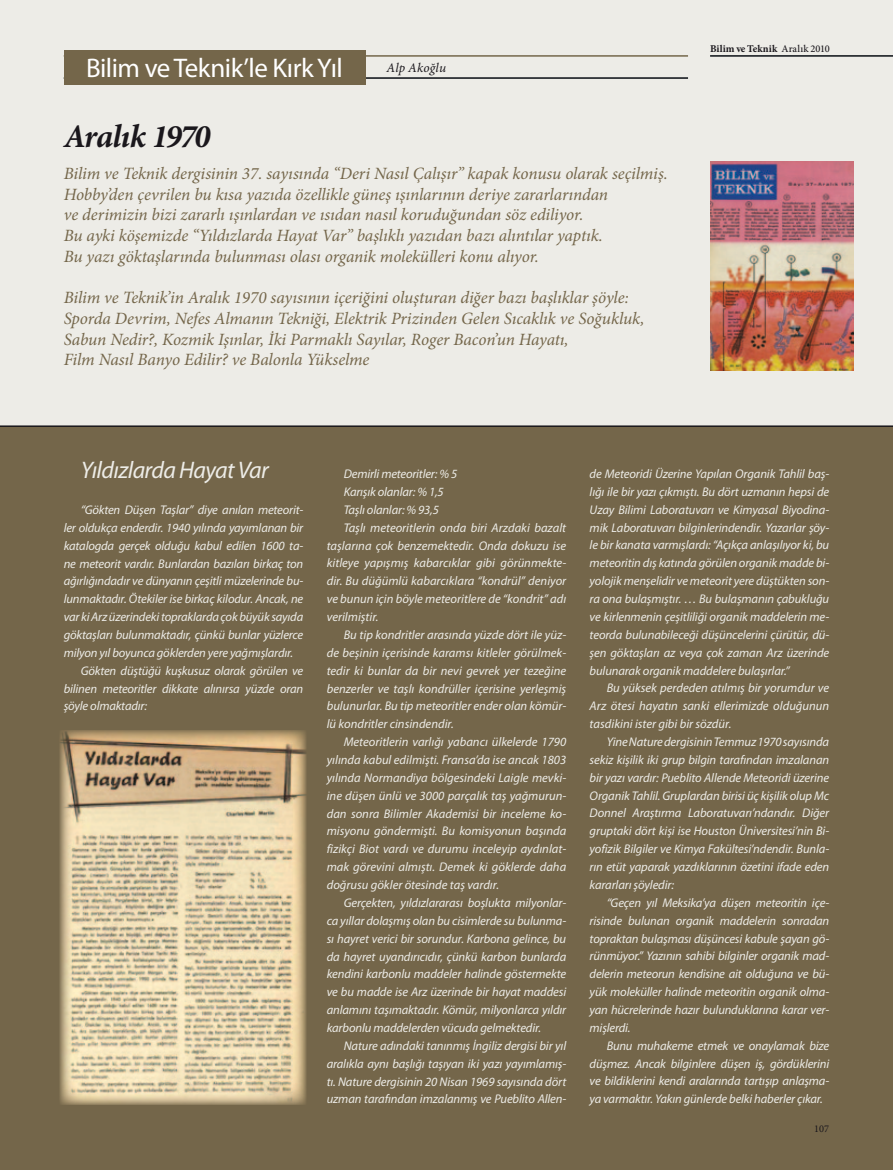
<style>
.page{position:relative;width:893px;height:1170px;background:#fff}
.page>*{position:absolute;margin:0;border:0;box-sizing:border-box;transform-origin:0 0}
.t1{font:italic 700 33px "Minion Pro";letter-spacing:-.04em;color:#1a171c}
.t2{font:27px "Myriad Pro";letter-spacing:-.02em;color:#fff}
.t3{font:italic 24px "Myriad Pro";letter-spacing:-.025em;color:#edece7}
.t4{font:italic 17.25px/20.7px "Minion Pro";letter-spacing:-.005em;color:#74664a}
.t5{font:italic 13.2px "Minion Pro";letter-spacing:.01em;color:#1a171c}
.t6{font:italic 12.6px/17.9px "Myriad Pro";letter-spacing:-.01em;color:#edece7;text-align:justify}
.t7{font:700 10.35px "Minion Pro";letter-spacing:.005em;color:#1a171c}
.t8{font:10.35px "Minion Pro";color:#1a171c}
.s1{font-weight:500}
</style>
<div class="page">
<div style="left:0;top:0;width:893px;height:425px;background:#edece7"></div>
<div style="left:0;top:425px;width:893px;height:744px;background:#74664a"></div>
<img style="left:710px;top:162px;width:144px;height:209px">
<img style="left:60px;top:730px;width:246px;height:374px">
<hr style="left:64px;top:78px;width:624px;height:1px;background:#070c12">
<hr style="left:64px;top:56px;width:624px;height:1px;background:#74664a">
<hr style="left:710px;top:56px;width:183px;height:1px;background:#070c12">
<div style="left:64px;top:50px;width:301px;height:34px;background:#74664a"></div>
<h2 class="t2" style="left:86px;top:52px;width:258px">Bilim ve Teknik’le Kırk Yıl</h2>
<p class="t5" style="left:387px;top:59px;width:61px">Alp Akoğlu</p>
<h1 class="t1" style="left:64px;top:113px;width:148px">Aralık 1970</h1>
<p class="t4" style="left:64px;top:163px;width:606px">Bilim ve Teknik dergisinin 37. sayısında “Deri Nasıl Çalışır” kapak konusu olarak seçilmiş.<br>Hobby’den çevrilen bu kısa yazıda özellikle güneş ışınlarının deriye zararlarından<br>ve derimizin bizi zararlı ışınlardan ve ısıdan nasıl koruduğundan söz ediliyor.<br>Bu ayki köşemizde “Yıldızlarda Hayat Var” başlıklı yazıdan bazı alıntılar yaptık.<br>Bu yazı göktaşlarında bulunması olası organik molekülleri konu alıyor.</p>
<p class="t4" style="left:64px;top:287px;width:582px">Bilim ve Teknik’in Aralık 1970 sayısının içeriğini oluşturan diğer bazı başlıklar şöyle:<br>Sporda Devrim, Nefes Almanın Tekniği, Elektrik Prizinden Gelen Sıcaklık ve Soğukluk, Sabun Nedir?, Kozmik Işınlar, İki Parmaklı Sayılar, Roger Bacon’un Hayatı,<br>Film Nasıl Banyo Edilir? ve Balonla Yükselme</p>
<p class="t7" style="left:710px;top:41px;width:121px">Bilim ve Teknik <span class="s1">Aralık 2010</span></p>
<h3 class="t3" style="left:81px;top:455px;width:189px">Yıldızlarda Hayat Var</h3>
<p class="t6" style="left:81px;top:500px;width:224px">“Gökten Düşen Taşlar” diye anılan meteorit-</p>
<p class="t6" style="left:64px;top:518px;width:241px">ler oldukça enderdir. 1940 yılında yayımlanan bir</p>
<p class="t6" style="left:64px;top:536px;width:241px">katalogda gerçek olduğu kabul edilen 1600 ta-</p>
<p class="t6" style="left:64px;top:554px;width:241px">ne meteorit vardır. Bunlardan bazıları birkaç ton</p>
<p class="t6" style="left:64px;top:572px;width:241px">ağırlığındadır ve dünyanın çeşitli müzelerinde bu-</p>
<p class="t6" style="left:64px;top:590px;width:241px">lunmaktadır. Ötekiler ise birkaç kilodur. Ancak, ne</p>
<p class="t6" style="left:64px;top:607px;width:241px">var ki Arz üzerindeki topraklarda çok büyük sayıda</p>
<p class="t6" style="left:64px;top:625px;width:241px">göktaşları bulunmaktadır, çünkü bunlar yüzlerce</p>
<p class="t6" style="left:64px;top:643px;width:231px">milyon yıl boyunca göklerden yere yağmışlardır.</p>
<p class="t6" style="left:81px;top:661px;width:224px">Gökten düştüğü kuşkusuz olarak görülen ve</p>
<p class="t6" style="left:64px;top:679px;width:241px">bilinen meteoritler dikkate alınırsa yüzde oran</p>
<p class="t6" style="left:64px;top:697px;width:85px">şöyle olmaktadır:</p>
<p class="t6" style="left:344px;top:465px;width:115px">Demirli meteoritler: % 5</p>
<p class="t6" style="left:344px;top:482px;width:102px">Karışık olanlar: % 1,5</p>
<p class="t6" style="left:344px;top:500px;width:97px">Taşlı olanlar: % 93,5</p>
<p class="t6" style="left:344px;top:518px;width:224px">Taşlı meteoritlerin onda biri Arzdaki bazalt</p>
<p class="t6" style="left:327px;top:536px;width:241px">taşlarına çok benzemektedir. Onda dokuzu ise</p>
<p class="t6" style="left:327px;top:554px;width:241px">kitleye yapışmış kabarcıklar gibi görünmekte-</p>
<p class="t6" style="left:327px;top:572px;width:241px">dir. Bu düğümlü kabarcıklara “kondrül” deniyor</p>
<p class="t6" style="left:327px;top:590px;width:241px">ve bunun için böyle meteoritlere de “kondrit” adı</p>
<p class="t6" style="left:327px;top:607px;width:53px">verilmiştir.</p>
<p class="t6" style="left:344px;top:625px;width:224px">Bu tip kondritler arasında yüzde dört ile yüz-</p>
<p class="t6" style="left:327px;top:643px;width:241px">de beşinin içerisinde karamsı kitleler görülmek-</p>
<p class="t6" style="left:327px;top:661px;width:241px">tedir ki bunlar da bir nevi gevrek yer tezeğine</p>
<p class="t6" style="left:327px;top:679px;width:241px">benzerler ve taşlı kondrüller içerisine yerleşmiş</p>
<p class="t6" style="left:327px;top:697px;width:241px">bulunurlar. Bu tip meteoritler ender olan kömür-</p>
<p class="t6" style="left:327px;top:714px;width:129px">lü kondritler cinsindendir.</p>
<p class="t6" style="left:344px;top:732px;width:224px">Meteoritlerin varlığı yabancı ülkelerde 1790</p>
<p class="t6" style="left:327px;top:750px;width:241px">yılında kabul edilmişti. Fransa’da ise ancak 1803</p>
<p class="t6" style="left:327px;top:768px;width:241px">yılında Normandiya bölgesindeki Laigle mevki-</p>
<p class="t6" style="left:327px;top:786px;width:241px">ine düşen ünlü ve 3000 parçalık taş yağmurun-</p>
<p class="t6" style="left:327px;top:804px;width:241px">dan sonra Bilimler Akademisi bir inceleme ko-</p>
<p class="t6" style="left:327px;top:822px;width:241px">misyonu göndermişti. Bu komisyonun başında</p>
<p class="t6" style="left:327px;top:839px;width:241px">fizikçi Biot vardı ve durumu inceleyip aydınlat-</p>
<p class="t6" style="left:327px;top:857px;width:241px">mak görevini almıştı. Demek ki göklerde daha</p>
<p class="t6" style="left:327px;top:875px;width:174px">doğrusu gökler ötesinde taş vardır.</p>
<p class="t6" style="left:344px;top:893px;width:224px">Gerçekten, yıldızlararası boşlukta milyonlar-</p>
<p class="t6" style="left:327px;top:911px;width:241px">ca yıllar dolaşmış olan bu cisimlerde su bulunma-</p>
<p class="t6" style="left:327px;top:929px;width:241px">sı hayret verici bir sorundur. Karbona gelince, bu</p>
<p class="t6" style="left:327px;top:947px;width:241px">da hayret uyandırıcıdır, çünkü karbon bunlarda</p>
<p class="t6" style="left:327px;top:964px;width:241px">kendini karbonlu maddeler halinde göstermekte</p>
<p class="t6" style="left:327px;top:982px;width:241px">ve bu madde ise Arz üzerinde bir hayat maddesi</p>
<p class="t6" style="left:327px;top:1000px;width:241px">anlamını taşımaktadır. Kömür, milyonlarca yıldır</p>
<p class="t6" style="left:327px;top:1018px;width:216px">karbonlu maddelerden vücuda gelmektedir.</p>
<p class="t6" style="left:344px;top:1036px;width:224px">Nature adındaki tanınmış İngiliz dergisi bir yıl</p>
<p class="t6" style="left:327px;top:1054px;width:241px">aralıkla aynı başlığı taşıyan iki yazı yayımlamış-</p>
<p class="t6" style="left:327px;top:1072px;width:241px">tı. Nature dergisinin 20 Nisan 1969 sayısında dört</p>
<p class="t6" style="left:327px;top:1089px;width:241px">uzman tarafından imzalanmış ve Pueblito Allen-</p>
<p class="t6" style="left:590px;top:464px;width:241px">de Meteoridi Üzerine Yapılan Organik Tahlil baş&shy;lığı ile bir yazı çıkmıştı. Bu dört uzmanın hepsi de Uzay Bilimi Laboratuvarı ve Kimyasal Biyodina&shy;mik Laboratuvarı bilginlerindendir. Yazarlar şöy&shy;le bir kanata varmışlardı: “Açıkça anlaşılıyor ki, bu meteoritin dış katında görülen organik madde bi&shy;yolojik menşelidir ve meteorit yere düştükten son&shy;ra ona bulaşmıştır. … Bu bulaşmanın çabukluğu ve kirlenmenin çeşitliliği organik maddelerin me&shy;teorda bulunabileceği düşüncelerini çürütür, dü&shy;şen göktaşları az veya çok zaman Arz üzerinde bulunarak organik maddelere bulaşırlar.”</p>
<p class="t6" style="left:590px;top:679px;width:241px;text-indent:17px">Bu yüksek perdeden atılmış bir yorumdur ve Arz ötesi hayatın sanki ellerimizde olduğunun tasdikini ister gibi bir sözdür.</p>
<p class="t6" style="left:590px;top:732px;width:241px;text-indent:17px">Yine Nature dergisinin Temmuz 1970 sayısında sekiz kişilik iki grup bilgin tarafından imzalanan bir yazı vardır: Pueblito Allende Meteoridi üzerine Organik Tahlil. Gruplardan birisi üç kişilik olup Mc Donnel Araştırma Laboratuvarı’ndandır. Diğer gruptaki dört kişi ise Houston Üniversitesi’nin Bi&shy;yofizik Bilgiler ve Kimya Fakültesi’ndendir. Bunla&shy;rın etüt yaparak yazdıklarının özetini ifade eden kararları şöyledir:</p>
<p class="t6" style="left:590px;top:893px;width:241px;text-indent:17px">“Geçen yıl Meksika’ya düşen meteoritin içe&shy;risinde bulunan organik maddelerin sonradan topraktan bulaşması düşüncesi kabule şayan gö&shy;rünmüyor.” Yazının sahibi bilginler organik mad&shy;delerin meteorun kendisine ait olduğuna ve bü&shy;yük moleküller halinde meteoritin organik olma&shy;yan hücrelerinde hazır bulunduklarına karar ver&shy;mişlerdi.</p>
<p class="t6" style="left:590px;top:1036px;width:241px;text-indent:17px">Bunu muhakeme etmek ve onaylamak bize düşmez. Ancak bilginlere düşen iş, gördüklerini ve bildiklerini kendi aralarında tartışıp anlaşma&shy;ya varmaktır. Yakın günlerde belki haberler çıkar.</p>
<p class="t8" style="left:814px;top:1121px;width:16px">107</p>
</div>
